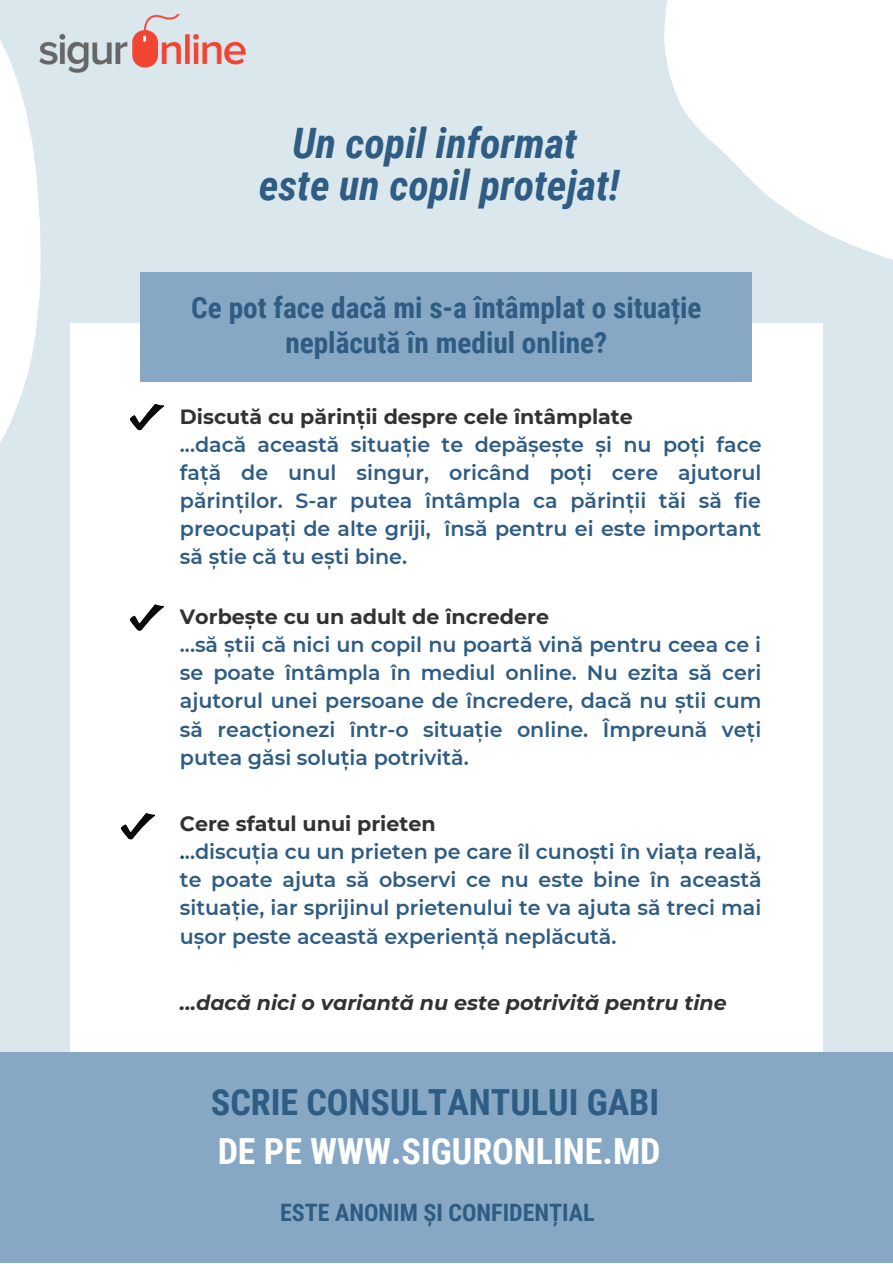
<style>
.page{position:relative;width:893px;height:1264px;background:#fff}
.page>*{position:absolute;margin:0;border:0;box-sizing:border-box;transform-origin:0 0}
.t1{font:italic 700 42px "Roboto Condensed";color:#2f5c82}
.t2{font:700 36px "Roboto Condensed";color:#2f5c82}
.t3{font:700 36px "Roboto Condensed";color:#fff}
.t4{font:700 29.25px/34.8px "Roboto Condensed";color:#2f5c82;text-align:center}
.t5{font:700 24px "Roboto Condensed";color:#2f5c82}
.t6{font:600 20.55px/28px "Montserrat";color:#2f5c82;text-align:justify}
.t7{font:700 20.55px "Montserrat";color:#323232}
.t8{font:italic 700 20.55px "Montserrat";color:#323232}
.s1{color:#005059}
</style>
<div class="page">
<div style="left:0;top:0;width:892px;height:1262px;background:#dae7ed"></div>
<svg style="left:664px;top:0;width:228px;height:292px;fill:#fff"></svg>
<div style="left:70px;top:323px;width:752px;height:755px;background:#fff"></div>
<div style="left:141px;top:272px;width:610px;height:109px;background:#86a8c5"></div>
<div style="left:0;top:1051px;width:892px;height:211px;background:#86a8c5"></div>
<svg style="left:130px;top:404px;width:34px;height:26px"></svg>
<svg style="left:130px;top:605px;width:34px;height:25px"></svg>
<svg style="left:121px;top:813px;width:34px;height:26px"></svg>
<img style="left:132px;top:15px;width:114px;height:53px">
<svg style="left:0;top:33px;width:128px;height:409px"></svg>
<p class="t1" style="left:292px;top:119px;width:286px">Un copil informat</p>
<p class="t1" style="left:259px;top:161px;width:362px">este un copil protejat!</p>
<p class="t4" style="left:191px;top:290px;width:511px">Ce pot face dacă mi s-a întâmplat o situație neplăcută în mediul online?</p>
<p class="t7" style="left:180px;top:403px;width:454px">Discută cu părinții despre cele întâmplate</p>
<p class="t6" style="left:180px;top:430px;width:583px">...dacă această situație te depășește și nu poți face față de unul singur, oricând poți cere ajutorul părinților. S-ar putea întâmpla ca părinții tăi să fie preocupați de alte griji, însă pentru ei este important să știe că tu ești bine.</p>
<p class="t7" style="left:180px;top:604px;width:370px">Vorbește cu un adult de încredere</p>
<p class="t6" style="left:180px;top:631px;width:583px">...să știi că nici un copil nu poartă vină pentru ceea ce i se poate întâmpla în mediul online. Nu ezita să ceri ajutorul unei persoane de încredere, dacă nu știi cum să reacționezi într-o situație online. Împreună veți putea găsi soluția potrivită.</p>
<p class="t7" style="left:180px;top:811px;width:257px">Cere sfatul unui prieten</p>
<p class="t6" style="left:180px;top:837px;width:583px"><span class="s1">.</span>..discuția cu un prieten pe care îl cunoști în viața reală, te poate ajuta să observi ce nu este bine în această situație, iar sprijinul prietenului te va ajuta să treci mai ușor peste această experiență neplăcută.</p>
<p class="t8" style="left:180px;top:990px;width:548px">...dacă nici o variantă nu este potrivită pentru tine</p>
<p class="t2" style="left:211px;top:1081px;width:449px">SCRIE CONSULTANTULUI GABI</p>
<p class="t3" style="left:218px;top:1130px;width:444px">DE PE WWW.SIGURONLINE.MD</p>
<p class="t5" style="left:280px;top:1198px;width:316px">ESTE ANONIM ȘI CONFIDENȚIAL</p>
</div>
